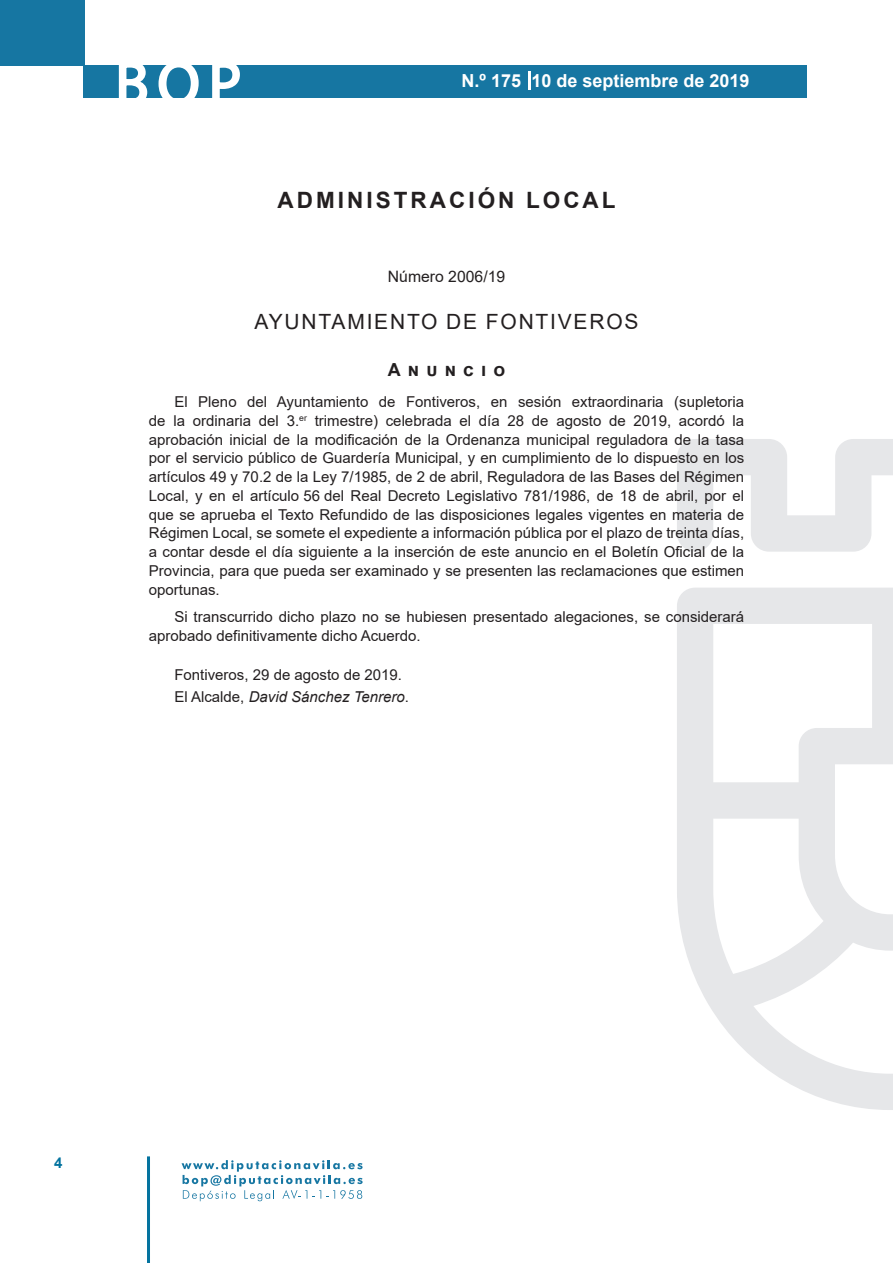
<style>
.page{position:relative;width:893px;height:1263px;background:#fff}
.page>*{position:absolute;margin:0;border:0;box-sizing:border-box;transform-origin:0 0}
.t1{font:500 61.5px "Avant Garde";color:#fff}
.h1__secion{font:700 22.5px "Arial";letter-spacing:.135em;color:#231f20}
.h2__organismo{font:21px "Arial";letter-spacing:.085em;color:#231f20}
.t2{font:700 18px "Arial";color:#fff}
.anuncio{font:700 18px "Arial";letter-spacing:.4em;color:#231f20}
.numero{font:15.75px "Arial";color:#231f20}
.texto_normal{font:15px/18.8px "Arial";color:#231f20;text-align:justify}
.firma{font:italic 15px "Arial";color:#231f20}
.fecha{font:15px "Arial";color:#231f20}
.t3{font:700 15px "Arial";color:#04739f}
.s1{font-style:normal}
</style>
<div class="page">
<div style="left:0;top:0;width:85px;height:65px;background:#1676a2"></div>
<div style="left:84px;top:65px;width:723px;height:33px;background:#1676a2"></div>
<svg style="left:118px;top:65px;width:30px;height:33px"></svg>
<svg style="left:158px;top:65px;width:41px;height:33px"></svg>
<svg style="left:212px;top:65px;width:28px;height:33px"></svg>
<svg style="left:182px;top:1160px;width:181px;height:41px"></svg>
<hr style="left:147px;top:1156px;width:3px;height:107px;background:#04739f">
<svg style="left:529px;top:71px;width:2px;height:19px"></svg>
<svg style="left:677px;top:439px;width:216px;height:671px"></svg>
<h1 class="t1" style="left:115px;top:46px;width:128px">BOP</h1>
<p class="t2" style="left:462px;top:68px;width:289px">N.º 175 10 de septiembre de 2019</p>
<p class="h1__secion" style="left:277px;top:184px;width:340px">ADMINISTRACIÓN LOCAL</p>
<p class="numero" style="left:388px;top:266px;width:119px">Número 2006/19</p>
<p class="h2__organismo" style="left:255px;top:307px;width:385px">AYUNTAMIENTO DE FONTIVEROS</p>
<p class="anuncio" style="left:388px;top:357px;width:119px">Anuncio</p>
<p class="texto_normal" style="left:149px;top:392px;width:597px;text-indent:26px">El Pleno del Ayuntamiento de Fontiveros, en sesión extraordinaria (supletoria de la ordinaria del 3.<sup>er</sup> trimestre) celebrada el día 28 de agosto de 2019, acordó la aprobación inicial de la modificación de la Ordenanza municipal reguladora de la tasa por el servicio público de Guardería Municipal, y en cumplimiento de lo dispuesto en los artículos 49 y 70.2 de la Ley 7/1985, de 2 de abril, Reguladora de las Bases del Régimen Local, y en el artículo 56 del Real Decreto Legislativo 781/1986, de 18 de abril, por el que se aprueba el Texto Refundido de las disposiciones legales vigentes en materia de Régimen Local, se somete el expediente a información pública por el plazo de treinta días, a contar desde el día siguiente a la inserción de este anuncio en el Boletín Oficial de la Provincia, para que pueda ser examinado y se presenten las reclamaciones que estimen oportunas.</p>
<p class="texto_normal" style="left:149px;top:607px;width:597px;text-indent:26px">Si transcurrido dicho plazo no se hubiesen presentado alegaciones, se considerará aprobado definitivamente dicho Acuerdo.</p>
<p class="fecha" style="left:174px;top:664px;width:229px">Fontiveros, 29 de agosto de 2019.</p>
<p class="firma" style="left:174px;top:687px;width:236px"><span class="s1">El Alcalde,</span> David Sánchez Tenrero<span class="s1">.</span></p>
<p class="t3" style="left:54px;top:1152px;width:10px">4</p>
</div>
